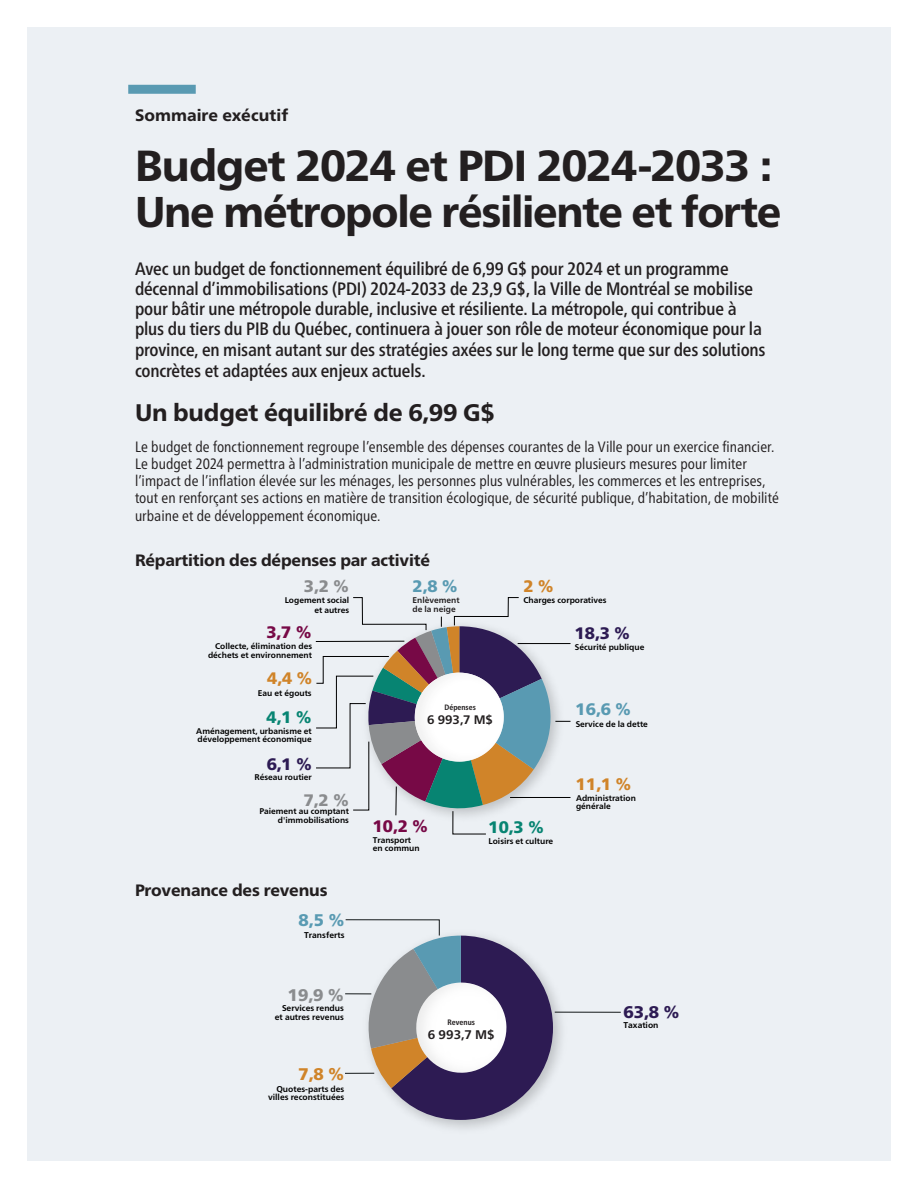
<style>
.page{position:relative;width:918px;height:1188px;background:#fff}
.page>*{position:absolute;margin:0;border:0;box-sizing:border-box;transform-origin:0 0}
.t1{font:800 43.5px "Frutiger Pro";letter-spacing:-.025em;color:#231f20}
.t2{font:800 43.05px "Frutiger Pro";letter-spacing:-.03em;color:#231f20}
.t3{font:800 24px "Frutiger Pro";letter-spacing:-.01em;color:#231f20}
.t4{font:500 condensed 18px/20.4px "Frutiger Pro";letter-spacing:-.01em;color:#231f20}
.t5{font:900 16.8px "Frutiger Pro";color:#8a8c8e}
.t6{font:900 16.8px "Frutiger Pro";color:#2d1b53}
.t7{font:900 16.8px "Frutiger Pro";color:#599ab2}
.t8{font:900 16.8px "Frutiger Pro";color:#d08429}
.t9{font:900 16.65px "Frutiger Pro";color:#d08429}
.t10{font:900 16.65px "Frutiger Pro";color:#599ab2}
.t11{font:900 16.65px "Frutiger Pro";color:#770946}
.t12{font:900 16.65px "Frutiger Pro";color:#2d1b53}
.t13{font:900 16.65px "Frutiger Pro";color:#078472}
.t14{font:900 16.65px "Frutiger Pro";color:#8a8c8e}
.t15{font:800 16.5px "Frutiger Pro";letter-spacing:-.01em;color:#231f20}
.t16{font:condensed 15px/17.2px "Frutiger Pro";color:#231f20}
.t17{font:700 12.6px "Frutiger Pro";color:#231f20}
.t18{font:700 12.3px "Frutiger Pro";color:#231f20}
.t19{font:700 8.4px/8.4px "Frutiger Pro";color:#000;text-align:right}
.t20{font:700 8.25px/9.3px "Frutiger Pro";color:#000;text-align:right}
.t21{font:700 8.25px/8.2px "Frutiger Pro";color:#231f20}
.t22{font:700 condensed 7.95px "Frutiger Pro";color:#231f20}
.t23{font:700 condensed 7.8px "Frutiger Pro";color:#231f20}
</style>
<div class="page">
<div style="left:27px;top:27px;width:864px;height:1134px;background:#ecf0f4"></div>
<div style="left:128px;top:85px;width:68px;height:9px;background:#599ab2"></div>
<svg style="left:316px;top:597px;width:255px;height:237px"></svg>
<hr style="left:510px;top:797px;width:61px;height:1px;background:#000">
<hr style="left:555px;top:1012px;width:66px;height:1px;background:#121718">
<svg style="left:345px;top:919px;width:208px;height:201px"></svg>
<p class="t15" style="left:135px;top:105px;width:155px">Sommaire exécutif</p>
<h1 class="t1" style="left:135px;top:140px;width:639px">Budget 2024 et PDI 2024-2033 :</h1>
<h2 class="t2" style="left:135px;top:186px;width:648px">Une métropole résiliente et forte</h2>
<p class="t4" style="left:135px;top:258px;width:632px">Avec un budget de fonctionnement équilibré de 6,99 G$ pour 2024 et un programme décennal d’immobilisations (PDI) 2024-2033 de 23,9 G$, la Ville de Montréal se mobilise pour bâtir une métropole durable, inclusive et résiliente. La métropole, qui contribue à plus du tiers du PIB du Québec, continuera à jouer son rôle de moteur économique pour la province, en misant autant sur des stratégies axées sur le long terme que sur des solutions concrètes et adaptées aux enjeux actuels.</p>
<h3 class="t3" style="left:135px;top:398px;width:362px">Un budget équilibré de 6,99 G$</h3>
<p class="t16" style="left:135px;top:438px;width:645px">Le budget de fonctionnement regroupe l’ensemble des dépenses courantes de la Ville pour un exercice financier.<br>Le budget 2024 permettra à l’administration municipale de mettre en œuvre plusieurs mesures pour limiter l’impact de l’inflation élevée sur les ménages, les personnes plus vulnérables, les commerces et les entreprises, tout en renforçant ses actions en matière de transition écologique, de sécurité publique, d’habitation, de mobilité urbaine et de développement économique.</p>
<p class="t15" style="left:135px;top:550px;width:296px">Répartition des dépenses par activité</p>
<p class="t14" style="left:304px;top:576px;width:47px">3,2 %</p>
<p class="t10" style="left:413px;top:576px;width:47px">2,8 %</p>
<p class="t9" style="left:523px;top:576px;width:32px">2 %</p>
<p class="t20" style="left:285px;top:596px;width:66px">Logement social et autres</p>
<p class="t21" style="left:413px;top:596px;width:49px">Enlèvement de la neige</p>
<p class="t20" style="left:523px;top:596px;width:85px">Charges corporatives</p>
<p class="t11" style="left:266px;top:622px;width:47px">3,7 %</p>
<p class="t12" style="left:575px;top:623px;width:57px">18,3 %</p>
<p class="t20" style="left:208px;top:641px;width:106px">Collecte, élimination des déchets et environnement</p>
<p class="t20" style="left:575px;top:642px;width:71px">Sécurité publique</p>
<p class="t9" style="left:267px;top:668px;width:47px">4,4 %</p>
<p class="t20" style="left:258px;top:689px;width:55px">Eau et égouts</p>
<p class="t23" style="left:444px;top:703px;width:33px">Dépenses</p>
<p class="t13" style="left:267px;top:707px;width:47px">4,1 %</p>
<p class="t18" style="left:427px;top:712px;width:67px">6 993,7 M$</p>
<p class="t20" style="left:196px;top:727px;width:117px;line-height:8.2px;text-align:left">Aménagement, urbanisme et développement économique</p>
<p class="t10" style="left:576px;top:700px;width:57px">16,6 %</p>
<p class="t20" style="left:576px;top:719px;width:74px">Service de la dette</p>
<p class="t12" style="left:267px;top:754px;width:47px">6,1 %</p>
<p class="t20" style="left:255px;top:773px;width:59px">Réseau routier</p>
<p class="t14" style="left:304px;top:790px;width:47px">7,2 %</p>
<p class="t20" style="left:259px;top:806px;width:91px">Paiement au comptant d'immobilisations</p>
<p class="t15" style="left:135px;top:881px;width:194px">Provenance des revenus</p>
<p class="t7" style="left:299px;top:910px;width:47px">8,5 %</p>
<p class="t19" style="left:304px;top:930px;width:42px">Transferts</p>
<p class="t5" style="left:288px;top:985px;width:58px">19,9 %</p>
<p class="t19" style="left:275px;top:1004px;width:71px">Services rendus et autres revenus</p>
<p class="t8" style="left:299px;top:1064px;width:47px">7,8 %</p>
<p class="t19" style="left:268px;top:1084px;width:78px">Quotes-parts des villes reconstituées</p>
<p class="t11" style="left:373px;top:816px;width:57px">10,2 %</p>
<p class="t20" style="left:373px;top:836px;width:48px;line-height:8.2px;text-align:left">Transport en commun</p>
<p class="t13" style="left:489px;top:817px;width:57px">10,3 %</p>
<p class="t20" style="left:489px;top:837px;width:66px">Loisirs et culture</p>
<p class="t9" style="left:576px;top:774px;width:57px">11,1 %</p>
<p class="t20" style="left:576px;top:794px;width:61px;line-height:8.2px;text-align:left">Administration générale</p>
<p class="t22" style="left:448px;top:1018px;width:29px">Revenus</p>
<p class="t17" style="left:428px;top:1027px;width:68px">6 993,7 M$</p>
<p class="t6" style="left:624px;top:1002px;width:58px">63,8 %</p>
<p class="t19" style="left:624px;top:1021px;width:37px">Taxation</p>
</div>
